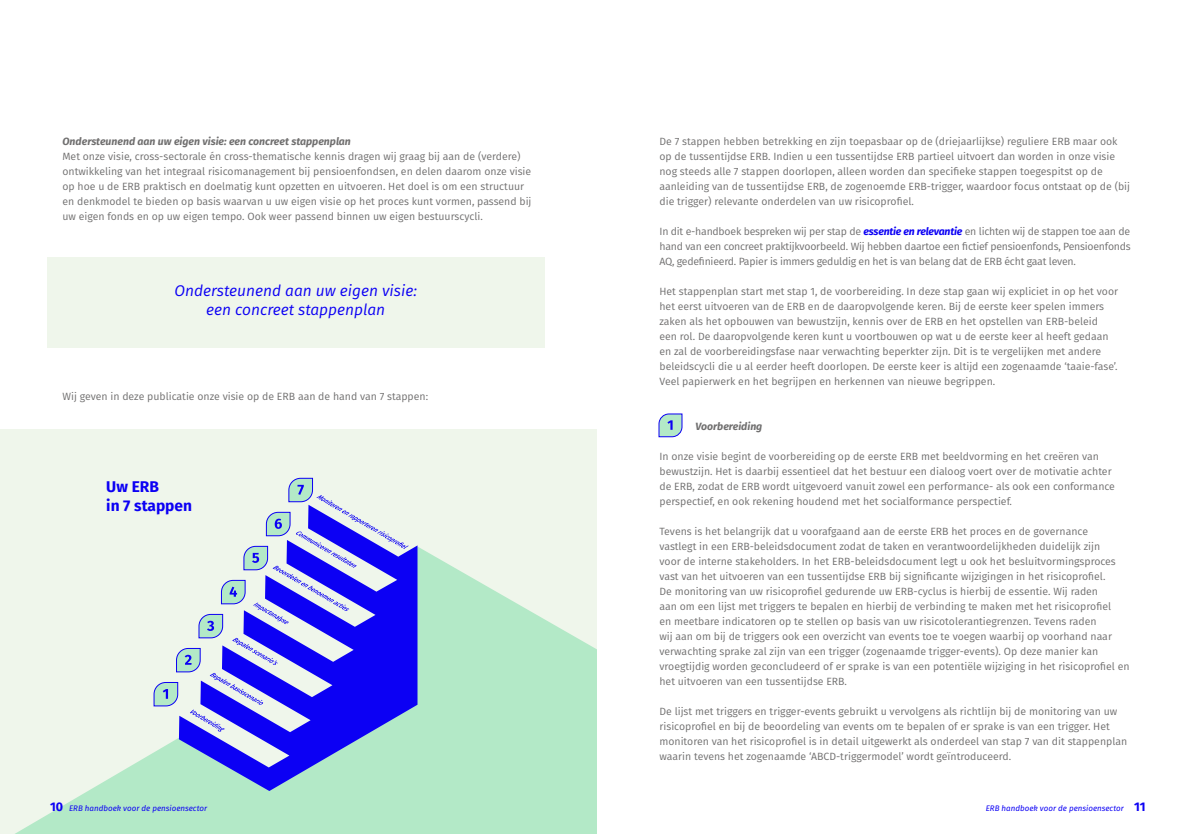
<style>
.page{position:relative;width:1194px;height:834px;background:#fff}
.page>*{position:absolute;margin:0;border:0;box-sizing:border-box;transform-origin:0 0}
.t1{font:italic 15.5px/19px "Fira Sans";color:#0c00f4;text-align:center}
.t2{font:700 15.5px/19px "Fira Sans";color:#0c00f4}
.t3{font:10.5px/15px "Fira Sans";color:#706f6f}
.t4{font:italic 700 10.5px "Fira Sans";color:#706f6f}
.t5{font:italic 8px "Fira Sans";color:#0c00f4}
.s1{font-weight:700;font-style:normal;font-size:12.5px}
.s2{font-weight:700;font-style:italic;color:#0c00f4}
</style>
<div class="page">
<div style="left:47px;top:257px;width:497px;height:90px;background:#eff6eb"></div>
<div style="left:0;top:430px;width:597px;height:404px;background:#eff6eb"></div>
<svg style="left:15px;top:547px;width:582px;height:287px;fill:#b3e9c7"></svg>
<svg style="left:179px;top:545px;width:239px;height:246px;background:#768edb"></svg>
<svg style="left:153px;top:478px;width:256px;height:254px"></svg>
<svg style="left:658px;top:413px;width:24px;height:24px"></svg>
<h2 class="t4" style="left:62px;top:132px;width:290px">Ondersteunend aan uw eigen visie: een concreet stappenplan</h2>
<p class="t3" style="left:62px;top:148px;width:471px">Met onze visie, cross-sectorale én cross-thematische kennis dragen wij graag bij aan de (verdere) ontwikkeling van het integraal risicomanagement bij pensioenfondsen, en delen daarom onze visie op hoe u de ERB praktisch en doelmatig kunt opzetten en uitvoeren. Het doel is om een structuur en denkmodel te bieden op basis waarvan u uw eigen visie op het proces kunt vormen, passend bij uw eigen fonds en op uw eigen tempo. Ook weer passend binnen uw eigen bestuurscycli.</p>
<h1 class="t1" style="left:175px;top:281px;width:244px">Ondersteunend aan uw eigen visie: een concreet stappenplan</h1>
<p class="t3" style="left:62px;top:388px;width:367px">Wij geven in deze publicatie onze visie op de ERB aan de hand van 7 stappen:</p>
<p class="t2" style="left:106px;top:477px;width:87px">Uw ERB<br>in 7 stappen</p>
<p class="t5" style="left:50px;top:802px;width:159px"><span class="s1">10</span> ERB handboek voor de pensioensector</p>
<p class="t3" style="left:659px;top:133px;width:472px">De 7 stappen hebben betrekking en zijn toepasbaar op de (driejaarlijkse) reguliere ERB maar ook op de tussentijdse ERB. Indien u een tussentijdse ERB partieel uitvoert dan worden in onze visie nog steeds alle 7 stappen doorlopen, alleen worden dan specifeke stappen toegespitst op de aanleiding van de tussentijdse ERB, de zogenoemde ERB-trigger, waardoor focus ontstaat op de (bij die trigger) relevante onderdelen van uw risicoprofel.</p>
<p class="t3" style="left:659px;top:223px;width:473px;text-align:justify">In dit e-handboek bespreken wij per stap de <span class="s2">essentie en relevantie</span> en lichten wij de stappen toe aan de hand van een concreet praktijkvoorbeeld. Wij hebben daartoe een fctief pensioenfonds, Pensioenfonds AQ, gedefnieerd. Papier is immers geduldig en het is van belang dat de ERB écht gaat leven.</p>
<p class="t3" style="left:659px;top:283px;width:460px">Het stappenplan start met stap 1, de voorbereiding. In deze stap gaan wij expliciet in op het voor het eerst uitvoeren van de ERB en de daaropvolgende keren. Bij de eerste keer spelen immers zaken als het opbouwen van bewustzijn, kennis over de ERB en het opstellen van ERB-beleid een rol. De daaropvolgende keren kunt u voortbouwen op wat u de eerste keer al heeft gedaan en zal de voorbereidingsfase naar verwachting beperkter zijn. Dit is te vergelijken met andere beleidscycli die u al eerder heeft doorlopen. De eerste keer is altijd een zogenaamde ‘taaie-fase’.<br>Veel papierwerk en het begrijpen en herkennen van nieuwe begrippen.</p>
<h2 class="t4" style="left:695px;top:417px;width:68px">Voorbereiding</h2>
<p class="t3" style="left:659px;top:448px;width:457px">In onze visie begint de voorbereiding op de eerste ERB met beeldvorming en het creëren van bewustzijn. Het is daarbij essentieel dat het bestuur een dialoog voert over de motivatie achter de ERB, zodat de ERB wordt uitgevoerd vanuit zowel een performance- als ook een conformance perspectief, en ook rekening houdend met het socialformance perspectief.</p>
<p class="t3" style="left:659px;top:524px;width:472px">Tevens is het belangrijk dat u voorafgaand aan de eerste ERB het proces en de governance<br>vastlegt in een ERB-beleidsdocument zodat de taken en verantwoordelijkheden duidelijk zijn<br>voor de interne stakeholders. In het ERB-beleidsdocument legt u ook het besluitvormingsproces vast van het uitvoeren van een tussentijdse ERB bij signifcante wijzigingen in het risicoprofel.<br>De monitoring van uw risicoprofel gedurende uw ERB-cyclus is hierbij de essentie. Wij raden<br>aan om een lijst met triggers te bepalen en hierbij de verbinding te maken met het risicoprofel<br>en meetbare indicatoren op te stellen op basis van uw risicotolerantiegrenzen. Tevens raden<br>wij aan om bij de triggers ook een overzicht van events toe te voegen waarbij op voorhand naar verwachting sprake zal zijn van een trigger (zogenaamde trigger-events). Op deze manier kan vroegtijdig worden geconcludeerd of er sprake is van een potentiële wijziging in het risicoprofel en het uitvoeren van een tussentijdse ERB.</p>
<p class="t3" style="left:659px;top:704px;width:469px">De lijst met triggers en trigger-events gebruikt u vervolgens als richtlijn bij de monitoring van uw risicoprofel en bij de beoordeling van events om te bepalen of er sprake is van een trigger. Het monitoren van het risicoprofel is in detail uitgewerkt als onderdeel van stap 7 van dit stappenplan waarin tevens het zogenaamde ‘ABCD-triggermodel’ wordt geïntroduceerd.</p>
<p class="t5" style="left:986px;top:802px;width:161px">ERB handboek voor de pensioensector <span class="s1">11</span></p>
</div>
